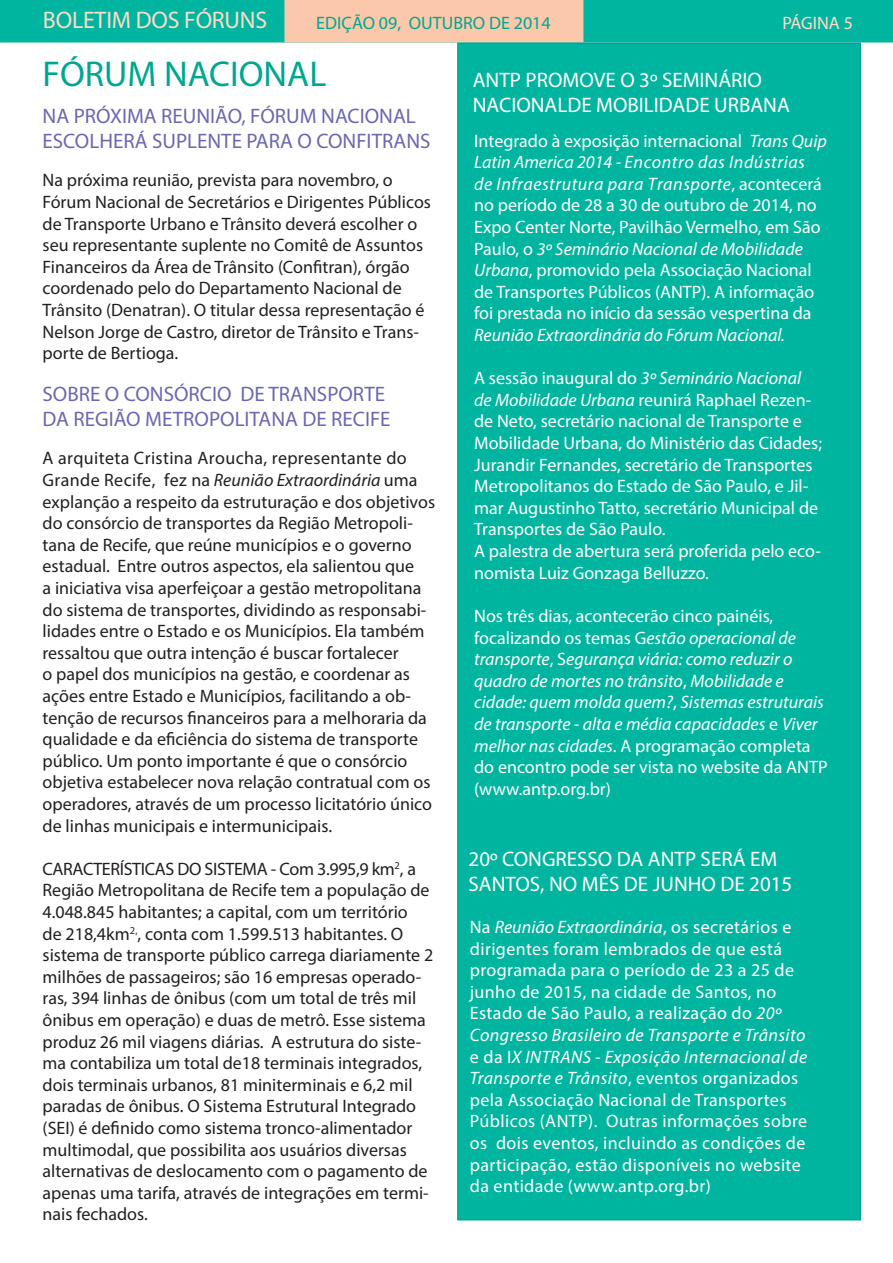
<style>
.page{position:relative;width:893px;height:1263px;background:#fff}
.page>*{position:absolute;margin:0;border:0;box-sizing:border-box;transform-origin:0 0}
.t1{font:36px "Myriad Pro";color:#00a78e}
.t2{font:24px "Myriad Pro";letter-spacing:-.01em;color:#fddcc8}
.t3{font:21px/25.2px "Myriad Pro";color:#6c67ae}
.t4{font:21px "Myriad Pro";color:#fff}
.t5{font:18px/21.6px "Myriad Pro";color:#231f20}
.t6{font:18px/21.6px "Myriad Pro";color:#fff}
.t7{font:18px/21.6px "Myriad Pro";letter-spacing:.02em;color:#fff}
.t8{font:italic 18px/21.6px "Myriad Pro";color:#fff}
.t9{font:18px "Myriad Pro";color:#00a78e}
.t10{font:18px "Myriad Pro";color:#fddcc8}
.s1{font-style:italic}
.s2{font-style:normal}
</style>
<div class="page">
<div style="left:0;top:0;width:892px;height:42px;background:#00b5a0"></div>
<div style="left:0;top:0;width:893px;height:43px;border:2px solid #00b5a0"></div>
<div style="left:285px;top:0;width:298px;height:42px;background:#fcc8ab"></div>
<div style="left:284px;top:0;width:299px;height:43px;border:2px solid #fcc8ab"></div>
<svg style="left:0;top:0;width:1px;height:43px"></svg>
<div style="left:457px;top:43px;width:404px;height:1177px;background:#00b5a0;border:2px solid #00a78e"></div>
<p class="t2" style="left:43px;top:6px;width:226px">BOLETIM DOS FÓRUNS</p>
<p class="t9" style="left:316px;top:11px;width:236px">EDIÇÃO 09, OUTUBRO DE 2014</p>
<p class="t10" style="left:782px;top:12px;width:72px">PÁGINA 5</p>
<p class="t1" style="left:43px;top:52px;width:285px">FÓRUM NACIONAL</p>
<p class="t3" style="left:43px;top:103px;width:389px">NA PRÓXIMA REUNIÃO, FÓRUM NACIONAL<br>ESCOLHERÁ SUPLENTE PARA O CONFITRANS</p>
<p class="t4" style="left:473px;top:67px;width:291px">ANTP PROMOVE O 3º SEMINÁRIO</p>
<p class="t4" style="left:473px;top:92px;width:319px">NACIONALDE MOBILIDADE URBANA</p>
<p class="t6" style="left:474px;top:130px;width:354px">Integrado à exposição internacional <span class="s1">Trans Quip Latin America 2014 - Encontro das Indústrias de Infraestrutura para Transporte</span>, acontecerá no período de 28 a 30 de outubro de 2014, no Expo Center Norte, Pavilhão Vermelho, em São Paulo, o <span class="s1">3º Seminário Nacional de Mobilidade Urbana</span>, promovido pela Associação Nacional de Transportes Públicos (ANTP). A informação foi prestada no início da sessão vespertina da <span class="s1">Reunião Extraordinária do Fórum Nacional.</span></p>
<p class="t6" style="left:474px;top:367px;width:349px">A sessão inaugural do <span class="s1">3º Seminário Nacional de Mobilidade Urbana</span> reunirá Raphael Rezen&shy;de Neto, secretário nacional de Transporte e Mobilidade Urbana, do Ministério das Cidades; Jurandir Fernandes, secretário de Transportes Metropolitanos do Estado de São Paulo, e Jil&shy;mar Augustinho Tatto, secretário Municipal de Transportes de São Paulo.</p>
<p class="t6" style="left:474px;top:540px;width:348px">A palestra de abertura será proferida pelo eco&shy;nomista Luiz Gonzaga Belluzzo.</p>
<p class="t6" style="left:474px;top:605px;width:301px">Nos três dias, acontecerão cinco painéis,</p>
<p class="t8" style="left:474px;top:626px;width:355px"><span class="s2">focalizando os temas G</span>estão operacional de transporte<span class="s2">, S</span>egurança viária: como reduzir o quadro de mortes no trânsito<span class="s2">,</span> Mobilidade e cidade: quem molda quem?<span class="s2">,</span> Sistemas estruturais de transporte - alta e média capacidades <span class="s2">e</span> Viver melhor nas cidades<span class="s2">. A programação completa do encontro pode ser vista no website da ANTP (www.antp.org.br)</span></p>
<p class="t5" style="left:43px;top:169px;width:390px">Na próxima reunião, prevista para novembro, o Fórum Nacional de Secretários e Dirigentes Públicos de Transporte Urbano e Trânsito deverá escolher o seu representante suplente no Comitê de Assuntos Financeiros da Área de Trânsito (Confitran), órgão coordenado pelo do Departamento Nacional de Trânsito (Denatran). O titular dessa representação é Nelson Jorge de Castro, diretor de Trânsito e Trans&shy;porte de Bertioga.</p>
<p class="t3" style="left:43px;top:381px;width:344px">SOBRE O CONSÓRCIO DE TRANSPORTE</p>
<p class="t3" style="left:43px;top:406px;width:350px">DA REGIÃO METROPOLITANA DE RECIFE</p>
<p class="t5" style="left:43px;top:447px;width:394px">A arquiteta Cristina Aroucha, representante do Grande Recife, fez na <span class="s1">Reunião Extraordinária</span> uma explanção a respeito da estruturação e dos objetivos do consórcio de transportes da Região Metropoli&shy;tana de Recife, que reúne municípios e o governo estadual. Entre outros aspectos, ela salientou que<br>a iniciativa visa aperfeiçoar a gestão metropolitana do sistema de transportes, dividindo as responsabi&shy;lidades entre o Estado e os Municípios. Ela também ressaltou que outra intenção é buscar fortalecer<br>o papel dos municípios na gestão, e coordenar as ações entre Estado e Municípios, facilitando a ob&shy;tenção de recursos financeiros para a melhoraria da qualidade e da eficiência do sistema de transporte público. Um ponto importante é que o consórcio objetiva estabelecer nova relação contratual com os operadores, através de um processo licitatório único de linhas municipais e intermunicipais.</p>
<p class="t5" style="left:43px;top:858px;width:392px">CARACTERÍSTICAS DO SISTEMA - Com 3.995,9 km<sup>2</sup>, a Região Metropolitana de Recife tem a população de 4.048.845 habitantes; a capital, com um território<br>de 218,4km<sup>2,</sup>, conta com 1.599.513 habitantes. O sistema de transporte público carrega diariamente 2 milhões de passageiros; são 16 empresas operado&shy;ras, 394 linhas de ônibus (com um total de três mil ônibus em operação) e duas de metrô. Esse sistema produz 26 mil viagens diárias. A estrutura do siste&shy;ma contabiliza um total de18 terminais integrados, dois terminais urbanos, 81 miniterminais e 6,2 mil paradas de ônibus. O Sistema Estrutural Integrado (SEI) é definido como sistema tronco-alimentador multimodal, que possibilita aos usuários diversas alternativas de deslocamento com o pagamento de apenas uma tarifa, através de integrações em termi&shy;nais fechados.</p>
<p class="t4" style="left:469px;top:846px;width:310px">20º CONGRESSO DA ANTP SERÁ EM</p>
<p class="t4" style="left:469px;top:871px;width:325px">SANTOS, NO MÊS DE JUNHO DE 2015</p>
<p class="t7" style="left:470px;top:916px;width:339px">Na <span class="s1">Reunião Extraordinária</span>, os secretários e dirigentes foram lembrados de que está programada para o período de 23 a 25 de junho de 2015, na cidade de Santos, no Estado de São Paulo, a realização do <span class="s1">20º Congresso Brasileiro de Transporte e Trânsito </span>e da I<span class="s1">X INTRANS - Exposição Internacional de Transporte e Trânsito</span>, eventos organizados pela Associação Nacional de Transportes Públicos (ANTP). Outras informações sobre os dois eventos, incluindo as condições de participação, estão disponíveis no website da entidade (www.antp.org.br)</p>
</div>
